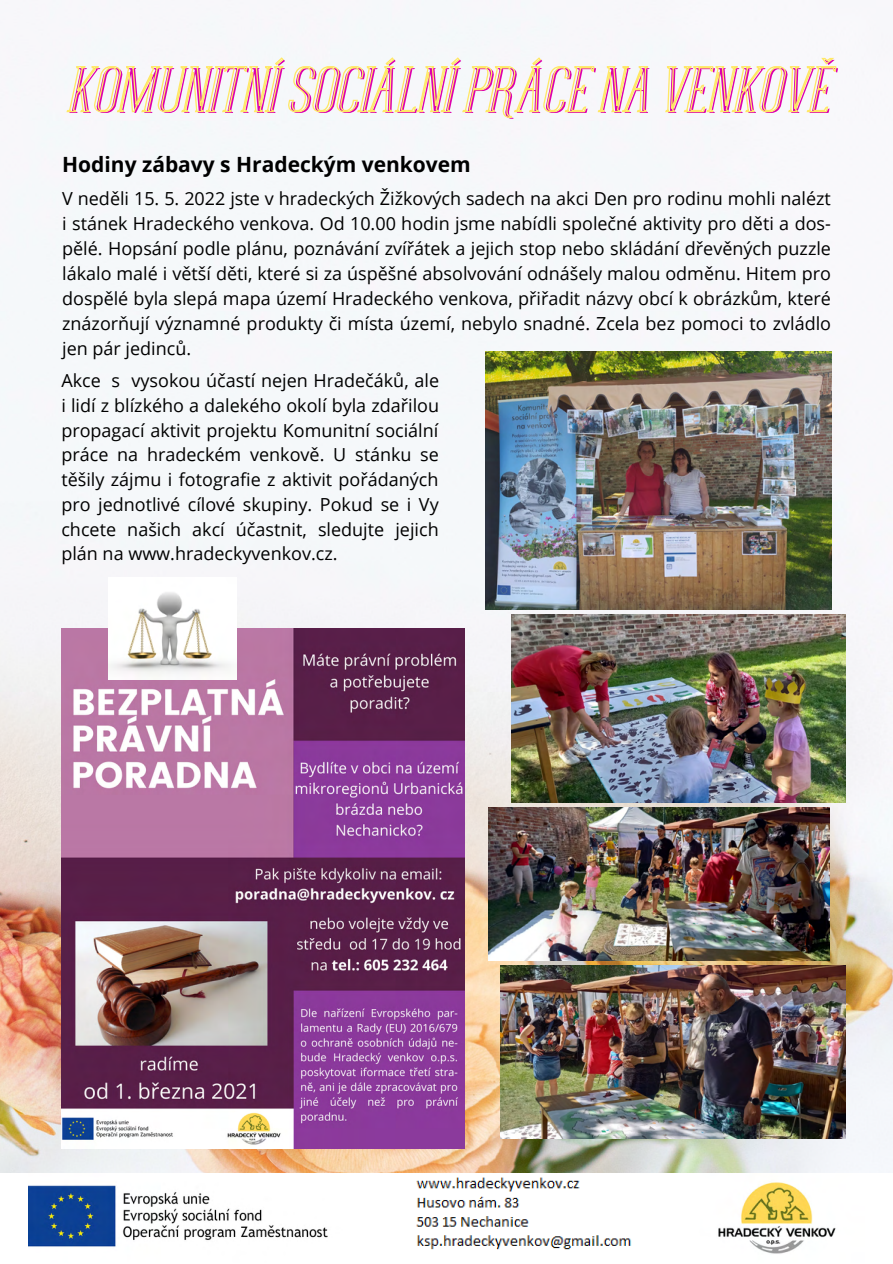
<style>
.page{position:relative;width:893px;height:1264px;background:#fff}
.page>*{position:absolute;margin:0;border:0;box-sizing:border-box;transform-origin:0 0}
.t1{font:italic 64.05px "FLOREN";color:#dd00ae}
.t2{font:700 21px "Open Sans";color:#000}
.t3{font:18px/24.8px "Open Sans";color:#000;text-align:justify}
</style>
<div class="page">
<img style="left:0;top:0;width:892px;height:1173px">
<img style="left:718px;top:1182px;width:118px;height:72px">
<img style="left:28px;top:1185px;width:300px;height:62px">
<img style="left:416px;top:1177px;width:216px;height:73px">
<img style="left:61px;top:628px;width:403px;height:520px">
<img style="left:485px;top:351px;width:346px;height:259px">
<img style="left:511px;top:614px;width:334px;height:189px">
<img style="left:488px;top:807px;width:340px;height:153px">
<img style="left:500px;top:965px;width:345px;height:173px">
<img style="left:109px;top:577px;width:128px;height:102px">
<svg style="left:66px;top:56px;width:771px;height:63px"></svg>
<h1 class="t1" style="left:67px;top:56px;width:763px">KOMUNITNÍ SOCIÁLNÍ PRÁCE NA VENKOVĚ</h1>
<p class="t2" style="left:62px;top:149px;width:410px">Hodiny zábavy s Hradeckým venkovem</p>
<p class="t3" style="left:62px;top:185px;width:770px">V neděli 15. 5. 2022 jste v hradeckých Žižkových sadech na akci Den pro rodinu mohli nalézt i stánek Hradeckého venkova. Od 10.00 hodin jsme nabídli společné aktivity pro děti a dos&shy;pělé. Hopsání podle plánu, poznávání zvířátek a jejich stop nebo skládání dřevěných puzzle lákalo malé i větší děti, které si za úspěšné absolvování odnášely malou odměnu. Hitem pro dospělé byla slepá mapa území Hradeckého venkova, přiřadit názvy obcí k obrázkům, které znázorňují významné produkty či místa území, nebylo snadné. Zcela bez pomoci to zvládlo jen pár jedinců.</p>
<p class="t3" style="left:61px;top:368px;width:379px">Akce s vysokou účastí nejen Hradečáků, ale i lidí z blízkého a dalekého okolí byla zdařilou propagací aktivit projektu Komunitní sociální práce na hradeckém venkově. U stánku se těšily zájmu i fotografie z aktivit pořádaných pro jednotlivé cílové skupiny. Pokud se i Vy chcete našich akcí účastnit, sledujte jejich plán na www.hradeckyvenkov.cz.</p>
</div>
